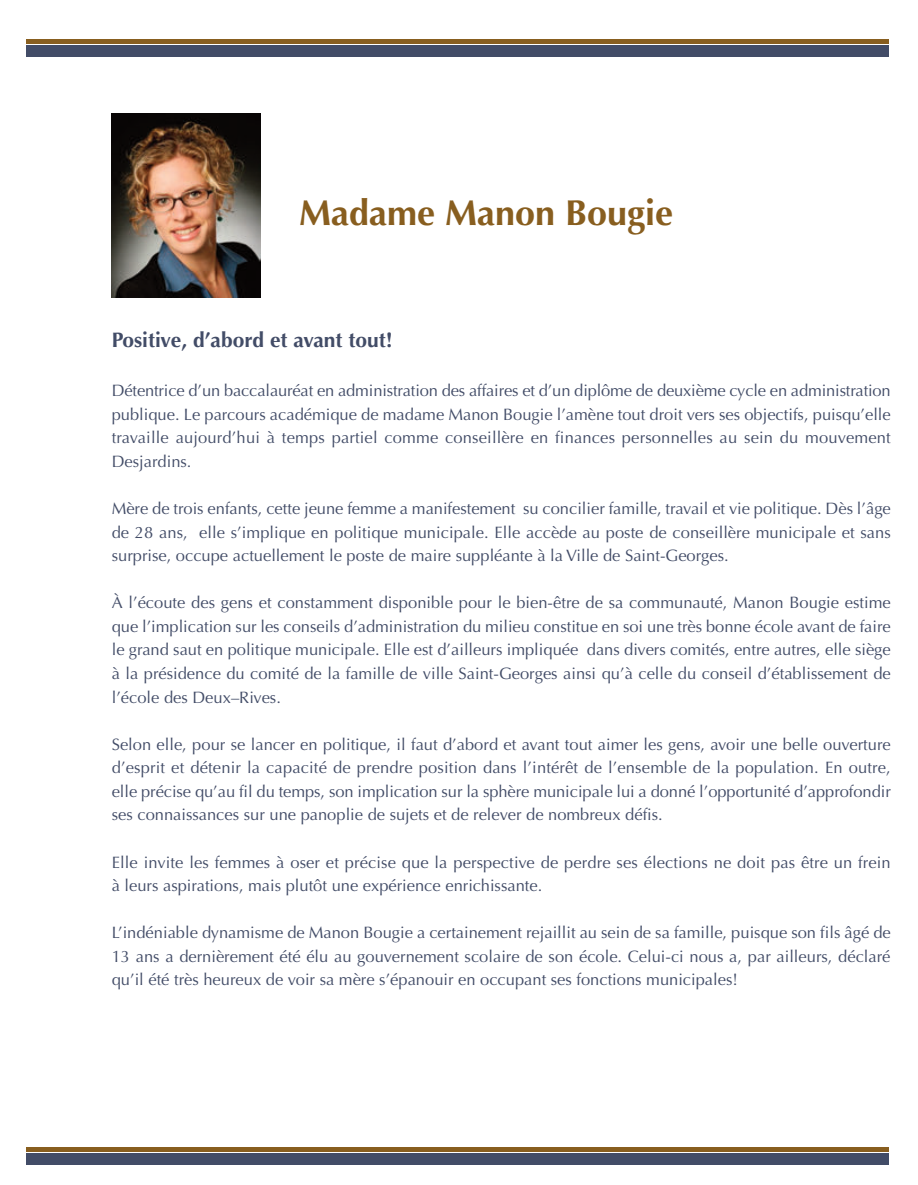
<style>
.page{position:relative;width:918px;height:1185px;background:#fff}
.page>*{position:absolute;margin:0;border:0;box-sizing:border-box;transform-origin:0 0}
.t1{font:700 36px "Optima";color:#885e1f}
.t2{font:700 21px "Optima";color:#424c67}
.t3{font:16.5px/23.5px "Optima";color:#424c67;text-align:justify}
</style>
<div class="page">
<div style="left:26px;top:1154px;width:862px;height:11px;background:#424c67"></div>
<hr style="left:26px;top:1147px;width:862px;height:4px;background:#885e1f">
<div style="left:26px;top:46px;width:862px;height:11px;background:#424c67"></div>
<hr style="left:26px;top:39px;width:862px;height:4px;background:#885e1f">
<img style="left:112px;top:114px;width:148px;height:183px">
<h1 class="t1" style="left:299px;top:192px;width:376px">Madame Manon Bougie</h1>
<p class="t2" style="left:112px;top:327px;width:282px">Positive, d’abord et avant tout!</p>
<p class="t3" style="left:112px;top:379px;width:780px">Détentrice d’un baccalauréat en administration des affaires et d’un diplôme de deuxième cycle en administration publique. Le parcours académique de madame Manon Bougie l’amène tout droit vers ses objectifs, puisqu’elle travaille aujourd’hui à temps partiel comme conseillère en finances personnelles au sein du mouvement Desjardins.</p>
<p class="t3" style="left:112px;top:497px;width:780px">Mère de trois enfants, cette jeune femme a manifestement su concilier famille, travail et vie politique. Dès l’âge de 28 ans, elle s’implique en politique municipale. Elle accède au poste de conseillère municipale et sans surprise, occupe actuellement le poste de maire suppléante à la Ville de Saint-Georges.</p>
<p class="t3" style="left:112px;top:591px;width:780px">À l’écoute des gens et constamment disponible pour le bien-être de sa communauté, Manon Bougie estime que l’implication sur les conseils d’administration du milieu constitue en soi une très bonne école avant de faire le grand saut en politique municipale. Elle est d’ailleurs impliquée dans divers comités, entre autres, elle siège à la présidence du comité de la famille de ville Saint-Georges ainsi qu’à celle du conseil d’établissement de l’école des Deux–Rives.</p>
<p class="t3" style="left:112px;top:732px;width:780px">Selon elle, pour se lancer en politique, il faut d’abord et avant tout aimer les gens, avoir une belle ouverture d’esprit et détenir la capacité de prendre position dans l’intérêt de l’ensemble de la population. En outre, elle précise qu’au fil du temps, son implication sur la sphère municipale lui a donné l’opportunité d’approfondir ses connaissances sur une panoplie de sujets et de relever de nombreux défis.</p>
<p class="t3" style="left:112px;top:850px;width:780px">Elle invite les femmes à oser et précise que la perspective de perdre ses élections ne doit pas être un frein à leurs aspirations, mais plutôt une expérience enrichissante.</p>
<p class="t3" style="left:112px;top:921px;width:780px">L’indéniable dynamisme de Manon Bougie a certainement rejaillit au sein de sa famille, puisque son fils âgé de 13 ans a dernièrement été élu au gouvernement scolaire de son école. Celui-ci nous a, par ailleurs, déclaré qu’il été très heureux de voir sa mère s’épanouir en occupant ses fonctions municipales!</p>
</div>
